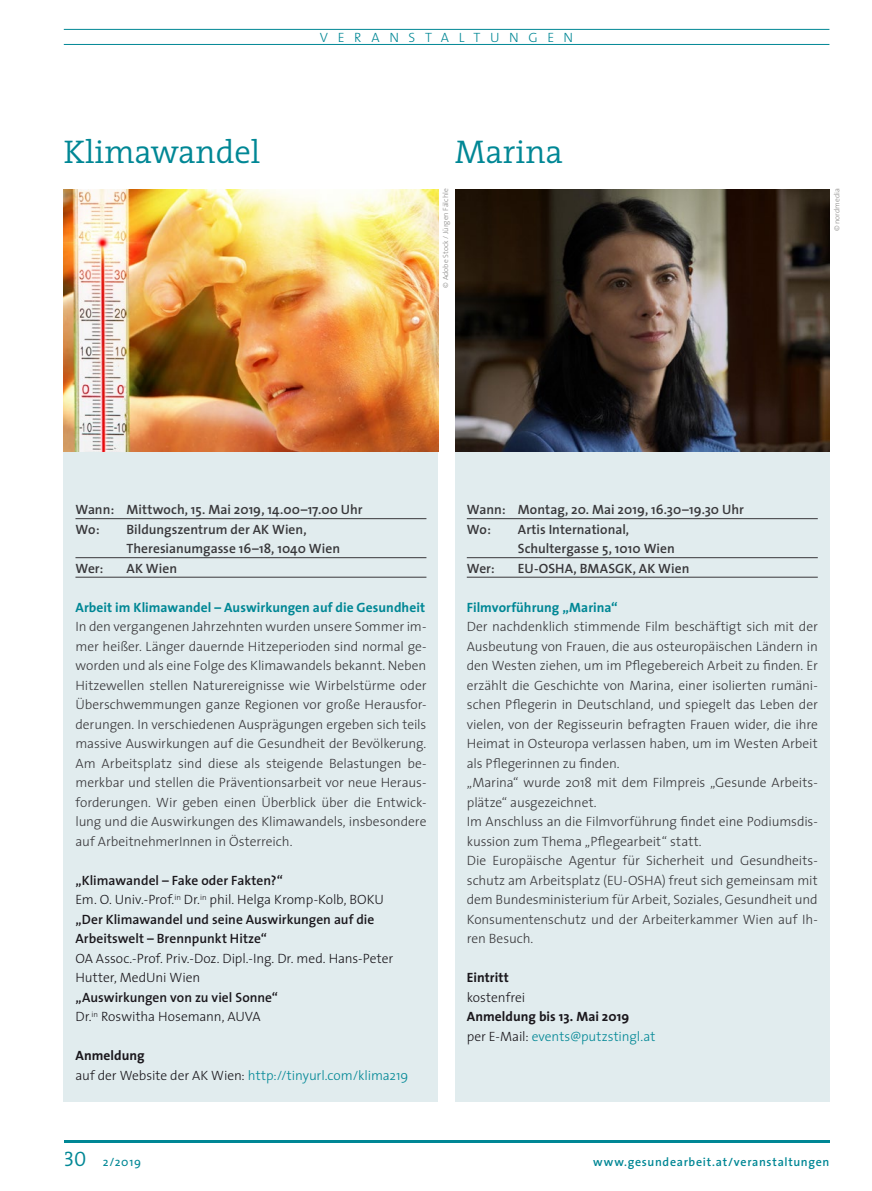
<style>
.page{position:relative;width:872px;height:1191px;background:#fff}
.page>*{position:absolute;margin:0;border:0;box-sizing:border-box;transform-origin:0 0}
.t1{font:300 33px "The Serif";color:#008795}
.t2{font:300 13.5px/19.5px "The Sans";letter-spacing:-.005em;color:#38373a}
.t3{font:600 13.5px/19.5px "The Sans";color:#38373a}
.t4{font:600 13.5px/19.5px "The Sans";color:#1a171c}
.t5{font:300 13.5px/19.5px "The Sans";letter-spacing:-.005em;color:#1a171c}
.t6{font:700 13.5px "The Sans";color:#008795}
.t7{font:700 13.5px/19.5px "The Sans";letter-spacing:.005em;color:#1a171c}
.t8{font:300 13.5px/19.5px "The Sans";color:#008795}
.t9{font:300 13.5px "The Sans";letter-spacing:.715em;color:#008795}
.t10{font:600 12px "The Sans";letter-spacing:.055em;color:#008795}
.t11{font:12px "The Sans";color:#008795}
.t12{font:300 7.5px "The Sans";color:#888785}
.s1{font-weight:300}
.s2{font-weight:700;color:#1a171c}
.s3{color:#1a171c}
.s4{font-weight:300;color:#008795}
.s5{font-family:"The Serif Semi Light Caps";font-size:21px}
</style>
<div class="page">
<hr style="left:64px;top:1140px;width:765px;height:2px;background:#008795">
<hr style="left:64px;top:29px;width:765px;height:1px;background:#008795">
<hr style="left:64px;top:44px;width:765px;height:1px;background:#008795">
<div style="left:455px;top:417px;width:374px;height:684px;background:#e1ecee"></div>
<div style="left:64px;top:417px;width:374px;height:684px;background:#e1ecee"></div>
<img style="left:455px;top:189px;width:374px;height:263px">
<img style="left:64px;top:189px;width:374px;height:263px">
<hr style="left:467px;top:518px;width:350px;height:1px;background:#38373a">
<hr style="left:467px;top:557px;width:350px;height:1px;background:#38373a">
<hr style="left:467px;top:577px;width:350px;height:1px;background:#38373a">
<hr style="left:75px;top:518px;width:351px;height:1px;background:#38373a">
<hr style="left:75px;top:557px;width:351px;height:1px;background:#38373a">
<hr style="left:75px;top:577px;width:351px;height:1px;background:#38373a">
<p class="t9" style="left:320px;top:26px;width:255px">VERANSTALTUNGEN</p>
<h1 class="t1" style="left:64px;top:125px;width:198px">Klimawandel</h1>
<h1 class="t1" style="left:455px;top:125px;width:109px">Marina</h1>
<p class="t12" style="left:439px;top:287px;width:101px;rotate:-90deg">© Adobe Stock / Jürgen Fälchle</p>
<p class="t12" style="left:830px;top:231px;width:44px;rotate:-90deg">© nordmedia</p>
<p class="t3" style="left:75px;top:499px;width:289px">Wann: Mittwoch, 15. Mai 2019, 14.00–17.00 Uhr<br>Wo:</p>
<p class="t3" style="left:126px;top:519px;width:215px">Bildungszentrum der AK Wien,<br>Theresianumgasse 16–18, 1040 Wien</p>
<p class="t3" style="left:467px;top:499px;width:278px">Wann: Montag, 20. Mai 2019, 16.30–19.30 Uhr<br>Wo:</p>
<p class="t3" style="left:518px;top:519px;width:159px">Artis International,<br>Schultergasse 5, 1010 Wien</p>
<p class="t3" style="left:75px;top:558px;width:29px">Wer:</p>
<p class="t3" style="left:126px;top:558px;width:52px">AK Wien</p>
<p class="t6" style="left:75px;top:596px;width:351px">Arbeit im Klimawandel – Auswirkungen auf die Gesundheit</p>
<p class="t2" style="left:75px;top:616px;width:352px;text-align:justify">In den vergangenen Jahrzehnten wurden unsere Sommer im&shy;mer heißer. Länger dauernde Hitzeperioden sind normal ge&shy;worden und als eine Folge des Klimawandels bekannt. Neben Hitzewellen stellen Naturereignisse wie Wirbelstürme oder Überschwemmungen ganze Regionen vor große Herausfor&shy;derungen. In verschiedenen Ausprägungen ergeben sich teils massive Auswirkungen auf die Gesundheit der Bevölkerung.<br>Am Arbeitsplatz sind diese als steigende Belastungen be&shy;merkbar und stellen die Präventionsarbeit vor neue Heraus&shy;forderungen. Wir geben einen Überblick über die Entwick&shy;lung und die Auswirkungen des Klimawandels, insbesondere auf ArbeitnehmerInnen in Österreich.</p>
<p class="t4" style="left:75px;top:870px;width:310px">„Klimawandel – Fake oder Fakten?“<br><span class="s1">Em. O. Univ.-Prof.</span><sup>in</sup> <span class="s1">Dr.</span><sup>in</sup> <span class="s1">phil. Helga Kromp-Kolb, BOKU </span>„Der Klimawandel und seine Auswirkungen auf die Arbeitswelt – Brennpunkt Hitze“</p>
<p class="t5" style="left:75px;top:948px;width:319px">OA Assoc.-Prof. Priv.-Doz. Dipl.-Ing. Dr. med. Hans-Peter<br>Hutter, MedUni Wien</p>
<p class="t4" style="left:75px;top:987px;width:204px">„Auswirkungen von zu viel Sonne“<br><span class="s1">Dr.</span><sup>in</sup> <span class="s1">Roswitha Hosemann, AUVA</span></p>
<p class="t8" style="left:75px;top:1045px;width:334px"><span class="s2">Anmeldung<br></span><span class="s3">auf der Website der AK Wien:</span> http://tinyurl.com/klima219</p>
<p class="t3" style="left:467px;top:558px;width:29px">Wer:</p>
<p class="t3" style="left:518px;top:558px;width:173px">EU-OSHA, BMASGK, AK Wien</p>
<p class="t6" style="left:467px;top:596px;width:152px">Filmvorführung „Marina“</p>
<p class="t2" style="left:467px;top:616px;width:352px">Der nachdenklich stimmende Film beschäftigt sich mit der Ausbeutung von Frauen, die aus osteuropäischen Ländern in den Westen ziehen, um im Pflegebereich Arbeit zu finden. Er erzählt die Geschichte von Marina, einer isolierten rumäni&shy;schen Pflegerin in Deutschland, und spiegelt das Leben der vielen, von der Regisseurin befragten Frauen wider, die ihre Heimat in Osteuropa verlassen haben, um im Westen Arbeit als Pflegerinnen zu finden.<br>„Marina“ wurde 2018 mit dem Filmpreis „Gesunde Arbeits&shy;plätze“ ausgezeichnet.<br>Im Anschluss an die Filmvorführung findet eine Podiumsdis&shy;kussion zum Thema „Pflegearbeit“ statt.<br>Die Europäische Agentur für Sicherheit und Gesundheits&shy;schutz am Arbeitsplatz (EU-OSHA) freut sich gemeinsam mit dem Bundesministerium für Arbeit, Soziales, Gesundheit und Konsumentenschutz und der Arbeiterkammer Wien auf Ih&shy;ren Besuch.</p>
<p class="t7" style="left:467px;top:967px;width:44px">Eintritt</p>
<p class="t5" style="left:467px;top:987px;width:60px">kostenfrei</p>
<p class="t7" style="left:467px;top:1006px;width:190px">Anmeldung bis 13. Mai 2019<br><span class="s1">per E-Mail:</span> <span class="s4">events@putzstingl.at</span></p>
<p class="t11" style="left:64px;top:1151px;width:79px"><span class="s5">30</span> 2/2019</p>
<p class="t10" style="left:593px;top:1151px;width:238px">www.gesundearbeit.at/veranstaltungen</p>
</div>
